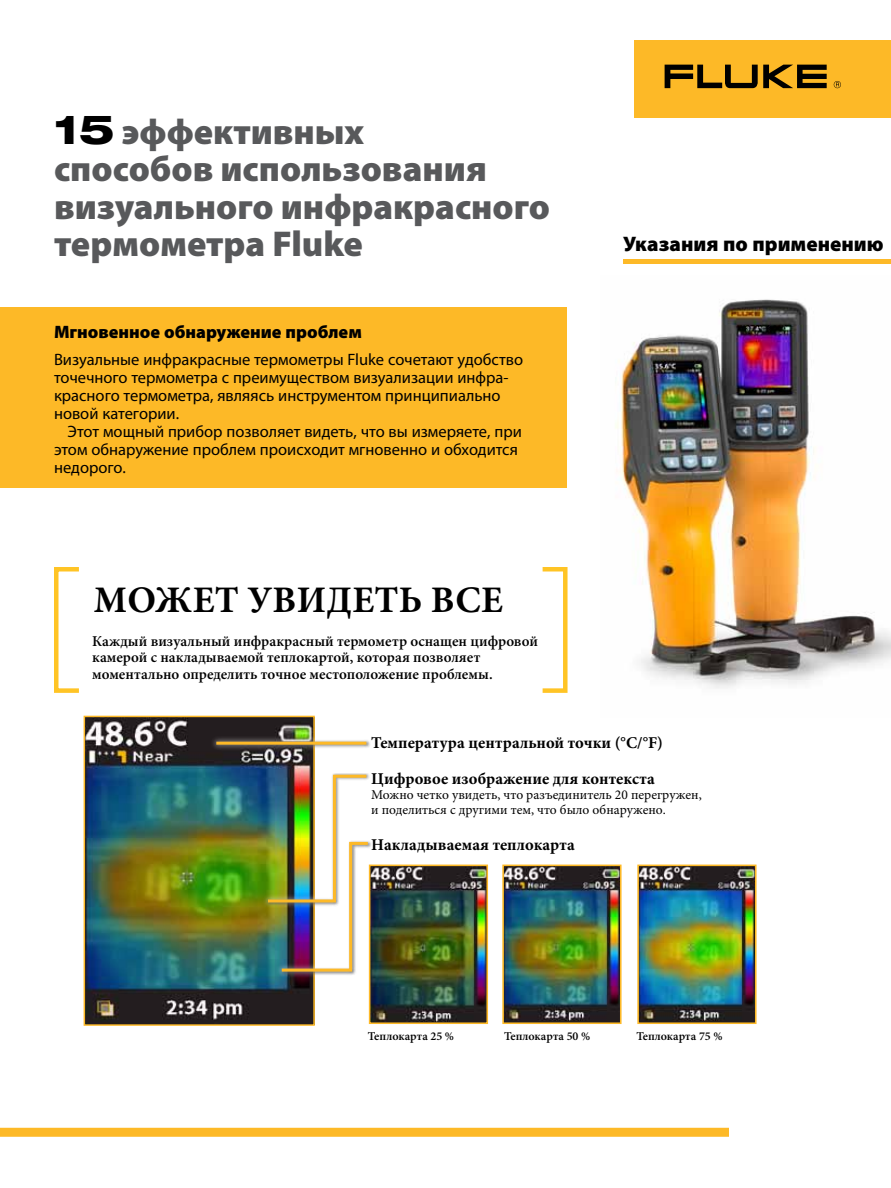
<style>
.page{position:relative;width:891px;height:1188px;background:#fff}
.page>*{position:absolute;margin:0;border:0;box-sizing:border-box;transform-origin:0 0}
.t1{font:700 37.5px "Minion Pro";letter-spacing:.01em;color:#000}
.t2{font:900 36px/37.5px "Myriad Pro";color:#58595b}
.t3{font:900 21px "Myriad Pro";color:#000}
.t4{font:900 18px "Myriad Pro";color:#000}
.t5{font:16.5px/18px "Myriad Pro";color:#000}
.t6{font:700 16.5px/36px "Minion Pro";color:#000}
.t7{font:600 15px/16.5px "Minion Pro";color:#000}
.t8{font:13.5px/15px "Minion Pro";color:#000}
.t9{font:600 12px "Minion Pro";color:#000}
.s1{font-family:"Helvetica Neue LT Std";font-weight:800;font-stretch:expanded;font-size:40.5px;color:#000}
</style>
<div class="page">
<div style="left:0;top:307px;width:567px;height:181px;background:#fdb927"></div>
<div style="left:0;top:1128px;width:729px;height:9px;background:#fdb927"></div>
<div style="left:634px;top:40px;width:257px;height:78px;background:#fdb927"></div>
<svg style="left:665px;top:65px;width:162px;height:23px"></svg>
<svg style="left:834px;top:81px;width:7px;height:7px"></svg>
<div style="left:54px;top:567px;width:27px;height:126px;border:4px solid #ffc425"></div>
<div style="left:540px;top:567px;width:28px;height:126px;border:4px solid #ffc425"></div>
<img style="left:87px;top:719px;width:225px;height:304px">
<div style="left:84px;top:716px;width:231px;height:310px;border:2px solid #fdb927"></div>
<div style="left:261px;top:768px;width:112px;height:141px;background:#fff;opacity:.5"></div>
<div style="left:275px;top:835px;width:99px;height:143px;background:#fff;opacity:.5"></div>
<img style="left:265px;top:773px;width:106px;height:200px">
<img style="left:372px;top:868px;width:113px;height:153px">
<div style="left:369px;top:865px;width:119px;height:159px;border:2px solid #fdb927"></div>
<img style="left:505px;top:868px;width:114px;height:153px">
<div style="left:502px;top:865px;width:120px;height:159px;border:2px solid #fdb927"></div>
<img style="left:640px;top:868px;width:114px;height:153px">
<div style="left:637px;top:865px;width:120px;height:159px;border:2px solid #fdb927"></div>
<div style="left:210px;top:735px;width:163px;height:16px;background:#fff;opacity:.5"></div>
<hr style="left:216px;top:742px;width:150px;height:3px;background:#fdb927">
<img style="left:615px;top:299px;width:276px;height:390px">
<hr style="left:624px;top:260px;width:267px;height:4px;background:#fdb927">
<h2 class="t2" style="left:54px;top:113px;width:498px"><span class="s1">15</span> эффективных<br>способов использования визуального инфракрасного термометра Fluke</h2>
<p class="t4" style="left:54px;top:321px;width:309px">Мгновенное обнаружение проблем</p>
<p class="t5" style="left:54px;top:350px;width:471px">Визуальные инфракрасные термометры Fluke сочетают удобство точечного термометра с преимуществом визуализации инфра&shy;красного термометра, являясь инструментом принципиально новой категории.</p>
<p class="t5" style="left:54px;top:422px;width:469px;text-indent:13px">Этот мощный прибор позволяет видеть, что вы измеряете, при этом обнаружение проблем происходит мгновенно и обходится недорого.</p>
<h1 class="t1" style="left:94px;top:574px;width:411px">МОЖЕТ УВИДЕТЬ ВСЕ</h1>
<p class="t7" style="left:92px;top:633px;width:447px">Каждый визуальный инфракрасный термометр оснащен цифровой камерой с накладываемой теплокартой, которая позволяет моментально определить точное местоположение проблемы.</p>
<p class="t3" style="left:623px;top:232px;width:262px">Указания по применению</p>
<p class="t6" style="left:371px;top:724px;width:293px">Температура центральной точки (°C/°F)<br>Цифровое изображение для контекста</p>
<p class="t8" style="left:371px;top:787px;width:332px">Можно четко увидеть, что разъединитель 20 перегружен, и поделиться с другими тем, что было обнаружено.</p>
<p class="t6" style="left:371px;top:826px;width:205px">Накладываемая теплокарта</p>
<p class="t9" style="left:368px;top:1027px;width:88px">Теплокарта 25 %</p>
<p class="t9" style="left:504px;top:1027px;width:88px">Теплокарта 50 %</p>
<p class="t9" style="left:636px;top:1027px;width:88px">Теплокарта 75 %</p>
</div>
